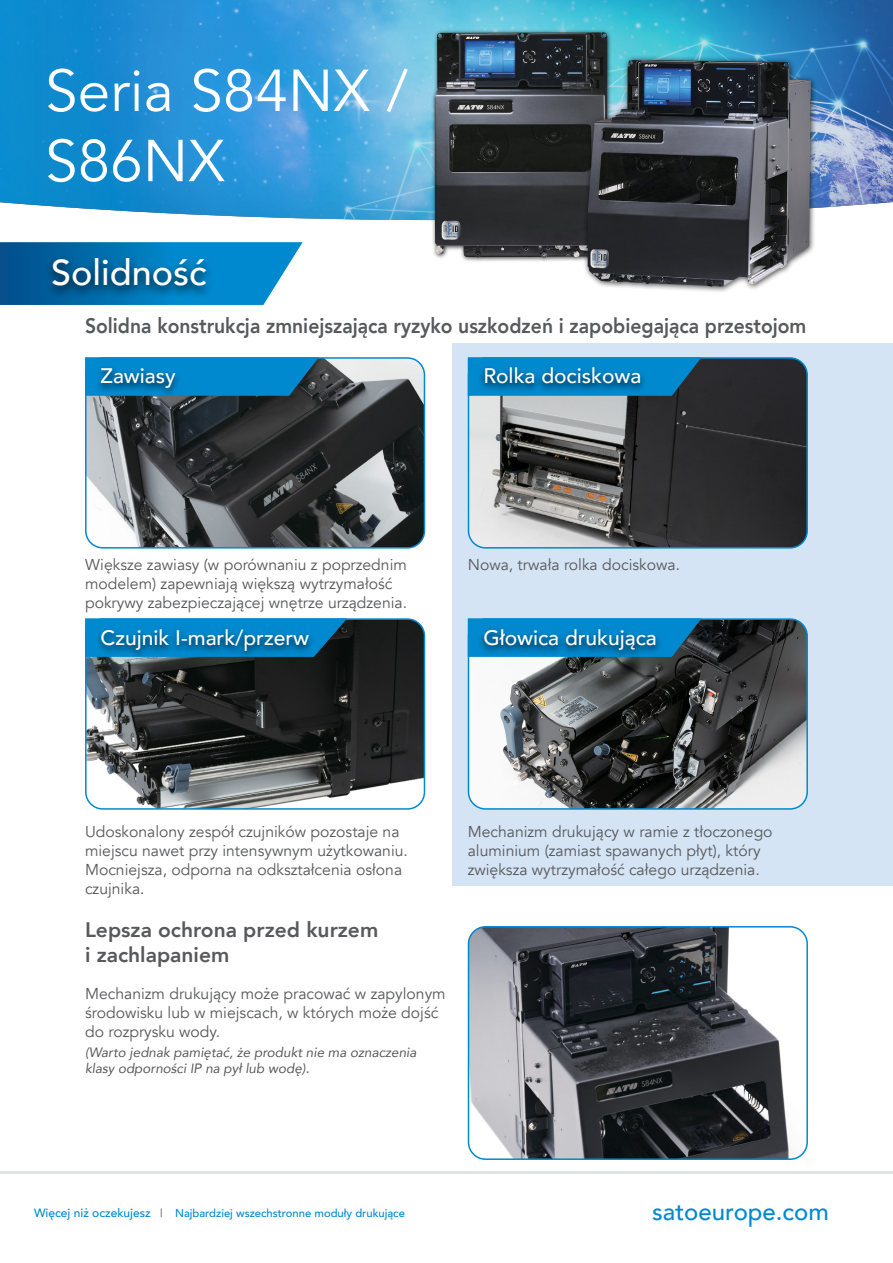
<style>
.page{position:relative;width:893px;height:1263px;background:#fff}
.page>*{position:absolute;margin:0;border:0;box-sizing:border-box;transform-origin:0 0}
.t1{font:58.5px/70.2px "Avenir";color:#fff}
.t2{font:500 36px "Avenir";color:#fff}
.t3{font:500 24px "Avenir";color:#0089cf}
.t4{font:800 21px "Avenir";color:#58595b;scale:.92 1}
.t5{font:500 21px "Avenir";color:#fff}
.t6{font:800 21px/25.2px "Avenir";color:#58595b}
.t7{font:15.75px/18.9px "Avenir";color:#58595b}
.t8{font:italic 13.5px/16.2px "Avenir";color:#58595b}
.t9{font:500 11.25px "Avenir";color:#0089cf}
.s1{font-size:12px}
.s2{color:#6d6e71}
</style>
<div class="page">
<div style="left:453px;top:343px;width:440px;height:543px;background:#d4e4f5"></div>
<svg style="left:0;top:0;width:893px;height:220px;background:#3c9cd4"></svg>
<div style="left:431px;top:28px;width:181px;height:234px;background:#000;opacity:.75"></div>
<img style="left:435px;top:32px;width:172px;height:227px">
<div style="left:582px;top:55px;width:235px;height:238px;background:#000;opacity:.75"></div>
<img style="left:588px;top:60px;width:223px;height:227px">
<svg style="left:0;top:242px;width:303px;height:63px;background:#1d84bf"></svg>
<div style="left:44px;top:254px;width:170px;height:45px;background:#000;opacity:.75"></div>
<img style="left:88px;top:360px;width:336px;height:186px">
<div style="left:85px;top:357px;width:340px;height:192px;border:2px solid #0089cf;border-radius:17px"></div>
<img style="left:88px;top:621px;width:336px;height:186px">
<div style="left:85px;top:618px;width:340px;height:192px;border:2px solid #0089cf;border-radius:17px"></div>
<img style="left:468px;top:360px;width:337px;height:186px">
<div style="left:468px;top:357px;width:340px;height:192px;border:2px solid #0089cf;border-radius:17px"></div>
<img style="left:468px;top:621px;width:337px;height:186px">
<div style="left:468px;top:618px;width:340px;height:192px;border:2px solid #0089cf;border-radius:17px"></div>
<img style="left:468px;top:927px;width:337px;height:232px">
<div style="left:468px;top:926px;width:340px;height:234px;border:2px solid #0089cf;border-radius:17px"></div>
<svg style="left:85px;top:357px;width:234px;height:39px;background:#0581c0"></svg>
<svg style="left:85px;top:618px;width:262px;height:39px;background:#0574ac"></svg>
<svg style="left:468px;top:357px;width:234px;height:39px;background:#087cb7"></svg>
<svg style="left:468px;top:618px;width:234px;height:39px;background:#0a7ab4"></svg>
<div style="left:95px;top:364px;width:87px;height:34px;background:#000;opacity:.75"></div>
<div style="left:95px;top:626px;width:220px;height:35px;background:#000;opacity:.75"></div>
<div style="left:478px;top:364px;width:169px;height:29px;background:#000;opacity:.75"></div>
<div style="left:477px;top:626px;width:186px;height:34px;background:#000;opacity:.75"></div>
<hr style="left:0;top:1171px;width:893px;height:3px;background:#e2e3e4">
<h1 class="t1" style="left:45px;top:57px;width:364px">Seria S84NX /<br>S86NX</h1>
<h2 class="t2" style="left:51px;top:242px;width:157px">Solidność</h2>
<h3 class="t4" style="left:85px;top:310px;width:786px">Solidna konstrukcja zmniejszająca ryzyko uszkodzeń i zapobiegająca przestojom</h3>
<h3 class="t5" style="left:101px;top:358px;width:77px">Zawiasy</h3>
<h3 class="t5" style="left:483px;top:358px;width:159px">Rolka dociskowa</h3>
<p class="t7" style="left:85px;top:556px;width:324px">Większe zawiasy (w porównaniu z poprzednim modelem) zapewniają większą wytrzymałość pokrywy zabezpieczającej wnętrze urządzenia.</p>
<h3 class="t5" style="left:101px;top:620px;width:210px">Czujnik I-mark/przerw</h3>
<p class="t7" style="left:468px;top:556px;width:214px">Nowa, trwała rolka dociskowa.</p>
<h3 class="t5" style="left:483px;top:620px;width:175px">Głowica drukująca</h3>
<p class="t7" style="left:85px;top:822px;width:324px">Udoskonalony zespół czujników pozostaje na miejscu nawet przy intensywnym użytkowaniu.<br>Mocniejsza, odporna na odkształcenia osłona czujnika.</p>
<h3 class="t6" style="left:85px;top:917px;width:295px">Lepsza ochrona przed kurzem i zachlapaniem</h3>
<p class="t7" style="left:85px;top:984px;width:362px">Mechanizm drukujący może pracować w zapylonym środowisku lub w miejscach, w których może dojść do rozprysku wody.</p>
<p class="t8" style="left:85px;top:1044px;width:333px">(Warto jednak pamiętać, że produkt nie ma oznaczenia klasy odporności IP na pył lub wodę).</p>
<p class="t7" style="left:468px;top:822px;width:306px">Mechanizm drukujący w ramie z tłoczonego aluminium (zamiast spawanych płyt), który zwiększa wytrzymałość całego urządzenia.</p>
<p class="t9" style="left:34px;top:1203px;width:372px"><span class="s1">Więcej niż oczekujesz</span> <span class="s2">|</span> Najbardziej wszechstronne moduły drukujące</p>
<h3 class="t3" style="left:652px;top:1190px;width:178px">satoeurope.com</h3>
</div>
